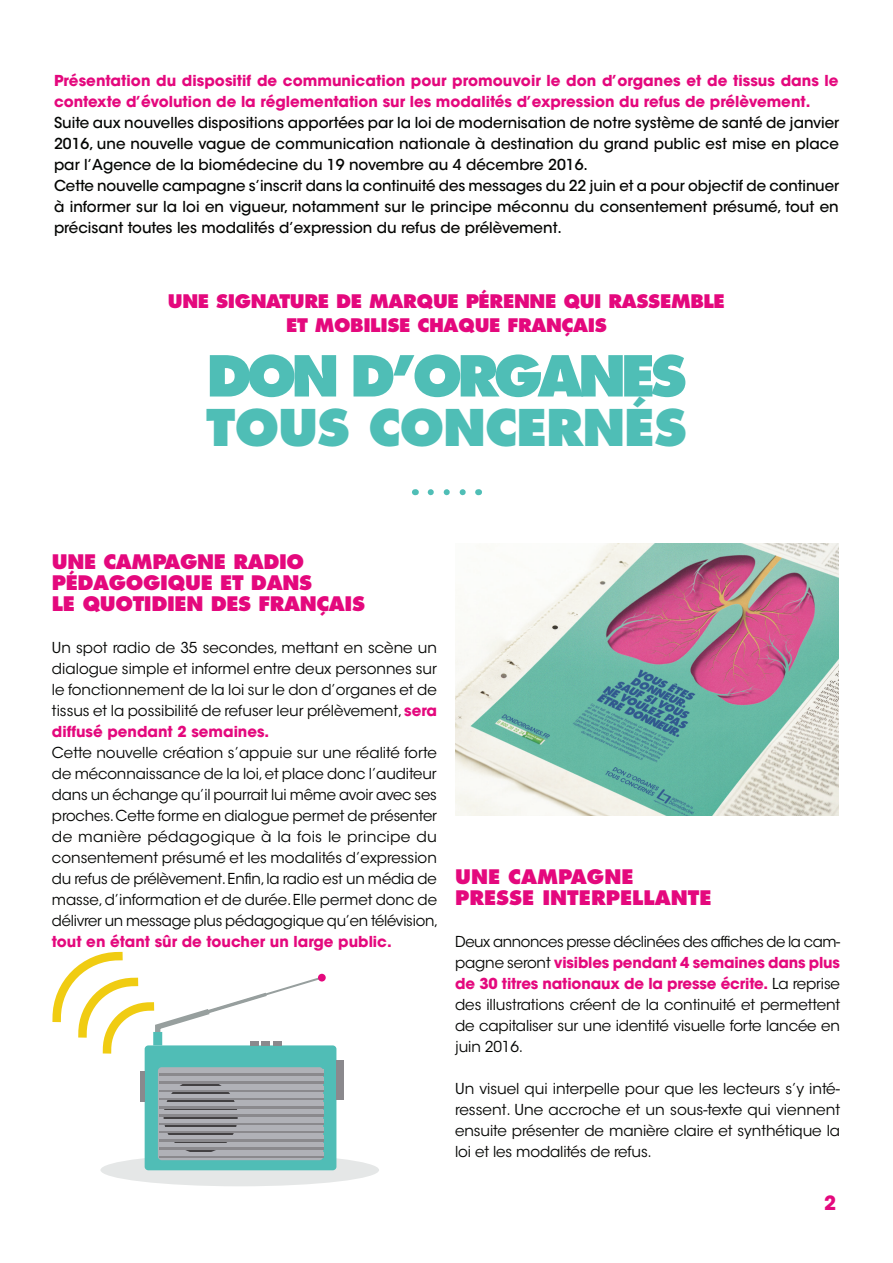
<style>
.page{position:relative;width:893px;height:1263px;background:#fff}
.page>*{position:absolute;margin:0;border:0;box-sizing:border-box;transform-origin:0 0}
.t1{font:800 54.9px "Futura Std";letter-spacing:-.09em;color:#4fbeb6}
.t2{font:800 49.2px "Futura Std";letter-spacing:-.02em;color:#4fbeb6}
.t3{font:800 19.5px/21px "Futura Std";letter-spacing:-.02em;color:#e4087d}
.t4{font:800 19.5px/21px "Futura Std";color:#e4087d}
.t5{font:700 19.5px "ITC Avant Garde Std";color:#e4087d}
.t6{font:800 18.15px/24.3px "Futura Std";letter-spacing:-.02em;color:#e4087d;text-align:center}
.t7{font:15px/21px "ITC Avant Garde Std";letter-spacing:-.01em;color:#040503;text-align:justify}
.t8{font:500 15px/21px "ITC Avant Garde Std";color:#040503}
.t9{font:700 15px/21px "ITC Avant Garde Std";color:#e4087d}
.s1{font-weight:700;color:#e4087d}
</style>
<div class="page">
<div style="left:100px;top:1154px;width:279px;height:32px;background:#e5e7e7;border-radius:50%"></div>
<div style="left:145px;top:1045px;width:191px;height:125px;background:#50bdb6;border-radius:4px"></div>
<svg style="left:158px;top:1067px;width:165px;height:93px;background:#a7a8ae"></svg>
<svg style="left:164px;top:1079px;width:74px;height:74px"></svg>
<svg style="left:159px;top:1089px;width:164px;height:3px"></svg>
<hr style="left:159px;top:1086px;width:164px;height:3px;background:#b0b1b7">
<hr style="left:159px;top:1080px;width:164px;height:3px;background:#8a898d">
<hr style="left:159px;top:1078px;width:164px;height:3px;background:#b0b1b7">
<hr style="left:159px;top:1072px;width:164px;height:3px;background:#8a898d">
<hr style="left:159px;top:1069px;width:164px;height:4px;background:#b0b1b7">
<hr style="left:159px;top:1097px;width:164px;height:3px;background:#8a898d">
<hr style="left:159px;top:1094px;width:164px;height:3px;background:#b0b1b7">
<hr style="left:159px;top:1105px;width:164px;height:3px;background:#8a898d">
<hr style="left:159px;top:1102px;width:164px;height:4px;background:#b0b1b7">
<hr style="left:159px;top:1113px;width:164px;height:3px;background:#8a898d">
<hr style="left:159px;top:1111px;width:164px;height:3px;background:#b0b1b7">
<svg style="left:159px;top:1122px;width:164px;height:3px"></svg>
<hr style="left:159px;top:1119px;width:164px;height:3px;background:#b0b1b7">
<hr style="left:159px;top:1130px;width:164px;height:3px;background:#8a898d">
<hr style="left:159px;top:1127px;width:164px;height:3px;background:#b0b1b7">
<hr style="left:159px;top:1138px;width:164px;height:3px;background:#8a898d">
<hr style="left:159px;top:1135px;width:164px;height:4px;background:#b0b1b7">
<hr style="left:159px;top:1146px;width:164px;height:3px;background:#8a898d">
<hr style="left:159px;top:1144px;width:164px;height:3px;background:#b0b1b7">
<svg style="left:159px;top:1155px;width:164px;height:3px"></svg>
<hr style="left:159px;top:1152px;width:164px;height:3px;background:#b0b1b7">
<div style="left:336px;top:1060px;width:8px;height:40px;background:#8a898d"></div>
<div style="left:140px;top:1071px;width:5px;height:30px;background:#8a898d"></div>
<svg style="left:52px;top:952px;width:272px;height:106px"></svg>
<svg style="left:431px;top:489px;width:35px;height:6px"></svg>
<img style="left:455px;top:543px;width:384px;height:273px">
<p class="t9" style="left:54px;top:69px;width:786px">Présentation du dispositif de communication pour promouvoir le don d’organes et de tissus dans le contexte d’évolution de la réglementation sur les modalités d’expression du refus de prélèvement.</p>
<p class="t8" style="left:54px;top:112px;width:787px">Suite aux nouvelles dispositions apportées par la loi de modernisation de notre système de santé de janvier 2016, une nouvelle vague de communication nationale à destination du grand public est mise en place par l’Agence de la biomédecine du 19 novembre au 4 décembre 2016.<br>Cette nouvelle campagne s’inscrit dans la continuité des messages du 22 juin et a pour objectif de continuer à informer sur la loi en vigueur, notamment sur le principe méconnu du consentement présumé, tout en précisant toutes les modalités d’expression du refus de prélèvement.</p>
<p class="t6" style="left:168px;top:289px;width:559px">UNE SIGNATURE DE MARQUE PÉRENNE QUI RASSEMBLE<br>ET MOBILISE CHAQUE FRANÇAIS</p>
<h1 class="t1" style="left:206px;top:341px;width:482px">DON D’ORGANES</h1>
<h2 class="t2" style="left:206px;top:396px;width:482px">TOUS CONCERNÉS</h2>
<h3 class="t3" style="left:52px;top:551px;width:315px">UNE CAMPAGNE RADIO<br>PÉDAGOGIQUE ET DANS<br>LE QUOTIDIEN DES FRANÇAIS</h3>
<p class="t7" style="left:52px;top:637px;width:387px">Un spot radio de 35 secondes, mettant en scène un dialogue simple et informel entre deux personnes sur le fonctionnement de la loi sur le don d’organes et de tissus et la possibilité de refuser leur prélèvement, <span class="s1">sera diffusé pendant 2 semaines.</span></p>
<p class="t7" style="left:52px;top:742px;width:388px">Cette nouvelle création s’appuie sur une réalité forte de méconnaissance de la loi, et place donc l’auditeur dans un échange qu’il pourrait lui même avoir avec ses proches. Cette forme en dialogue permet de présenter de manière pédagogique à la fois le principe du consentement présumé et les modalités d’expression du refus de prélèvement. Enfin, la radio est un média de masse, d’information et de durée. Elle permet donc de délivrer un message plus pédagogique qu’en télévision,</p>
<p class="t9" style="left:52px;top:930px;width:341px">tout en étant sûr de toucher un large public.</p>
<h3 class="t4" style="left:455px;top:866px;width:258px">UNE CAMPAGNE<br>PRESSE INTERPELLANTE</h3>
<p class="t7" style="left:455px;top:931px;width:387px">Deux annonces presse déclinées des affiches de la cam&shy;pagne seront <span class="s1">visibles pendant 4 semaines dans plus de 30 titres nationaux de la presse écrite.</span> La reprise des illustrations créent de la continuité et permettent de capitaliser sur une identité visuelle forte lancée en juin 2016.</p>
<p class="t7" style="left:455px;top:1078px;width:387px">Un visuel qui interpelle pour que les lecteurs s’y inté&shy;ressent. Une accroche et un sous-texte qui viennent ensuite présenter de manière claire et synthétique la loi et les modalités de refus.</p>
<h3 class="t5" style="left:824px;top:1190px;width:14px">2</h3>
</div>
